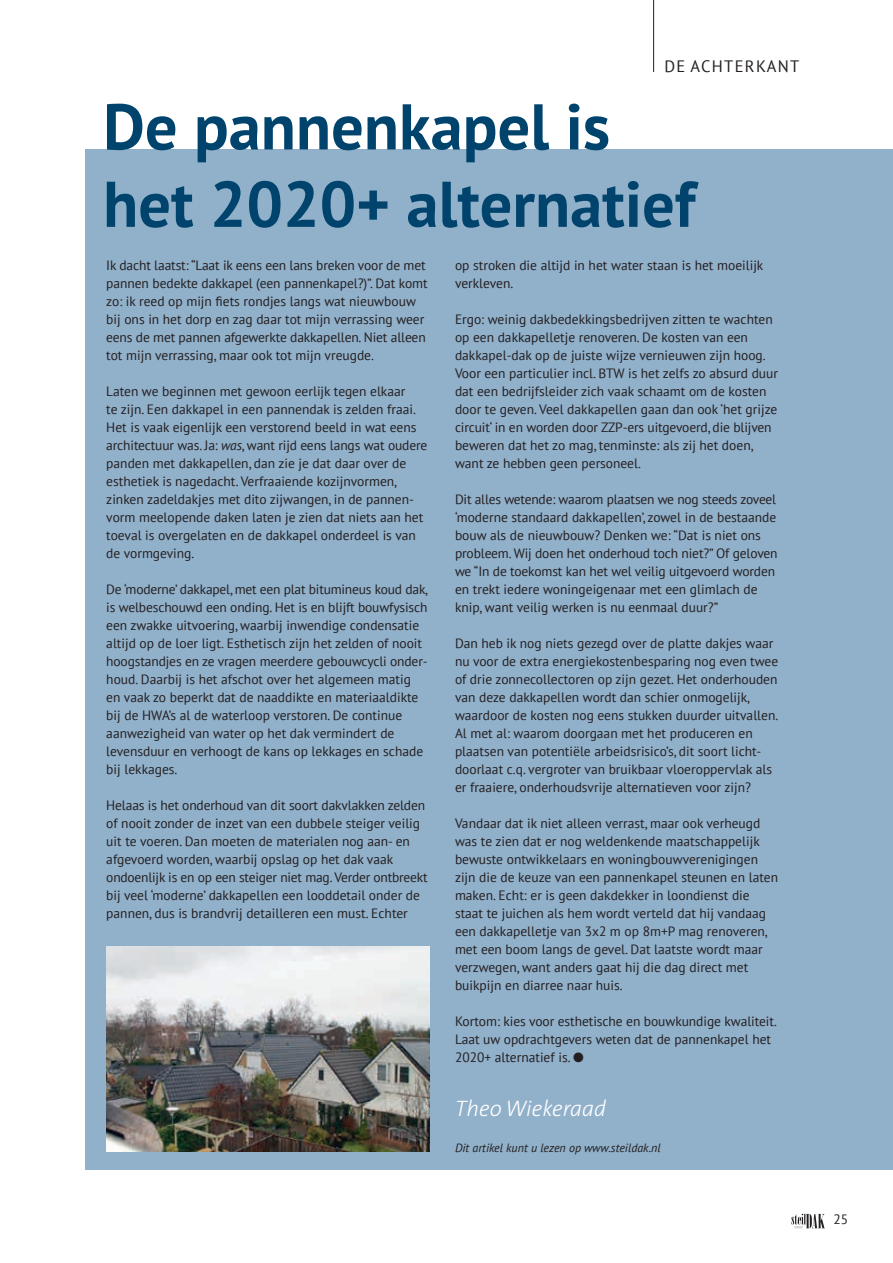
<style>
.page{position:relative;width:893px;height:1263px;background:#fff}
.page>*{position:absolute;margin:0;border:0;box-sizing:border-box;transform-origin:0 0}
.t1{font:700 64.5px/77.4px "PT Sans";color:#00446d}
.t2{font:italic 300 22.5px "The Sans";color:#fff}
.t3{font:16.5px "PT Sans";letter-spacing:.08em;color:#231f20}
.t4{font:13.5px/18px "PT Sans";color:#231f20}
.t5{font:italic 12px "PT Sans";color:#231f20}
.s1{font-style:italic}
</style>
<div class="page">
<svg style="left:791px;top:1214px;width:34px;height:14px"></svg>
<hr style="left:653px;top:0;width:1px;height:72px;background:#231f20">
<div style="left:85px;top:150px;width:808px;height:1020px;background:#91b0ca"></div>
<img style="left:106px;top:947px;width:323px;height:204px">
<p class="t3" style="left:664px;top:56px;width:137px">DE ACHTERKANT</p>
<h1 class="t1" style="left:103px;top:87px;width:594px">De pannenkapel is het 2020+ alternatief</h1>
<p class="t4" style="left:455px;top:256px;width:310px">op stroken die altijd in het water staan is het moeilijk verkleven.</p>
<p class="t4" style="left:455px;top:310px;width:325px">Ergo: weinig dakbedekkingsbedrijven zitten te wachten op een dakkapelletje renoveren. De kosten van een dakkapel-dak op de juiste wijze vernieuwen zijn hoog.<br>Voor een particulier incl. BTW is het zelfs zo absurd duur dat een bedrijfsleider zich vaak schaamt om de kosten door te geven. Veel dakkapellen gaan dan ook ‘het grijze circuit‘ in en worden door ZZP-ers uitgevoerd, die blijven beweren dat het zo mag, tenminste: als zij het doen, want ze hebben geen personeel.</p>
<p class="t4" style="left:455px;top:490px;width:324px">Dit alles wetende: waarom plaatsen we nog steeds zoveel ‘moderne standaard dakkapellen’, zowel in de bestaande bouw als de nieuwbouw? Denken we: “Dat is niet ons probleem. Wij doen het onderhoud toch niet?” Of geloven we “In de toekomst kan het wel veilig uitgevoerd worden en trekt iedere woningeigenaar met een glimlach de knip, want veilig werken is nu eenmaal duur?”</p>
<p class="t4" style="left:455px;top:634px;width:325px">Dan heb ik nog niets gezegd over de platte dakjes waar nu voor de extra energiekostenbesparing nog even twee of drie zonnecollectoren op zijn gezet. Het onderhouden van deze dakkapellen wordt dan schier onmogelijk, waardoor de kosten nog eens stukken duurder uitvallen.<br>Al met al: waarom doorgaan met het produceren en plaatsen van potentiële arbeidsrisico’s, dit soort licht&shy;doorlaat c.q. vergroter van bruikbaar vloeroppervlak als er fraaiere, onderhoudsvrije alternatieven voor zijn?</p>
<p class="t4" style="left:455px;top:814px;width:325px">Vandaar dat ik niet alleen verrast, maar ook verheugd was te zien dat er nog weldenkende maatschappelijk bewuste ontwikkelaars en woningbouwverenigingen zijn die de keuze van een pannenkapel steunen en laten maken. Echt: er is geen dakdekker in loondienst die staat te juichen als hem wordt verteld dat hij vandaag een dakkapelletje van 3x2 m op 8m+P mag renoveren, met een boom langs de gevel. Dat laatste wordt maar verzwegen, want anders gaat hij die dag direct met buikpijn en diarree naar huis.</p>
<p class="t4" style="left:455px;top:1012px;width:324px">Kortom: kies voor esthetische en bouwkundige kwaliteit.<br>Laat uw opdrachtgevers weten dat de pannenkapel het<br>2020+ alternatief is. ●</p>
<h2 class="t2" style="left:455px;top:1090px;width:153px">Theo Wiekeraad</h2>
<p class="t5" style="left:455px;top:1140px;width:207px">Dit artikel kunt u lezen op www.steildak.nl</p>
<p class="t4" style="left:106px;top:256px;width:323px">Ik dacht laatst: “Laat ik eens een lans breken voor de met pannen bedekte dakkapel (een pannenkapel?)”. Dat komt zo: ik reed op mijn fiets rondjes langs wat nieuwbouw bij ons in het dorp en zag daar tot mijn verrassing weer eens de met pannen afgewerkte dakkapellen. Niet alleen tot mijn verrassing, maar ook tot mijn vreugde.</p>
<p class="t4" style="left:106px;top:382px;width:323px">Laten we beginnen met gewoon eerlijk tegen elkaar<br>te zijn. Een dakkapel in een pannendak is zelden fraai.<br>Het is vaak eigenlijk een verstorend beeld in wat eens architectuur was. Ja: <span class="s1">was</span>, want rijd eens langs wat oudere panden met dakkapellen, dan zie je dat daar over de esthetiek is nagedacht. Verfraaiende kozijnvormen, zinken zadeldakjes met dito zijwangen, in de pannen&shy;vorm meelopende daken laten je zien dat niets aan het toeval is overgelaten en de dakkapel onderdeel is van de vormgeving.</p>
<p class="t4" style="left:106px;top:580px;width:323px">De ‘moderne’ dakkapel, met een plat bitumineus koud dak, is welbeschouwd een onding. Het is en blijft bouwfysisch een zwakke uitvoering, waarbij inwendige condensatie altijd op de loer ligt. Esthetisch zijn het zelden of nooit hoogstandjes en ze vragen meerdere gebouwcycli onder&shy;houd. Daarbij is het afschot over het algemeen matig en vaak zo beperkt dat de naaddikte en materiaaldikte bij de HWA’s al de waterloop verstoren. De continue aanwezigheid van water op het dak vermindert de levensduur en verhoogt de kans op lekkages en schade bij lekkages.</p>
<p class="t4" style="left:106px;top:796px;width:323px">Helaas is het onderhoud van dit soort dakvlakken zelden of nooit zonder de inzet van een dubbele steiger veilig uit te voeren. Dan moeten de materialen nog aan- en afgevoerd worden, waarbij opslag op het dak vaak ondoenlijk is en op een steiger niet mag. Verder ontbreekt bij veel ‘moderne’ dakkapellen een looddetail onder de pannen, dus is brandvrij detailleren een must. Echter</p>
<p class="t4" style="left:833px;top:1210px;width:16px">25</p>
</div>
